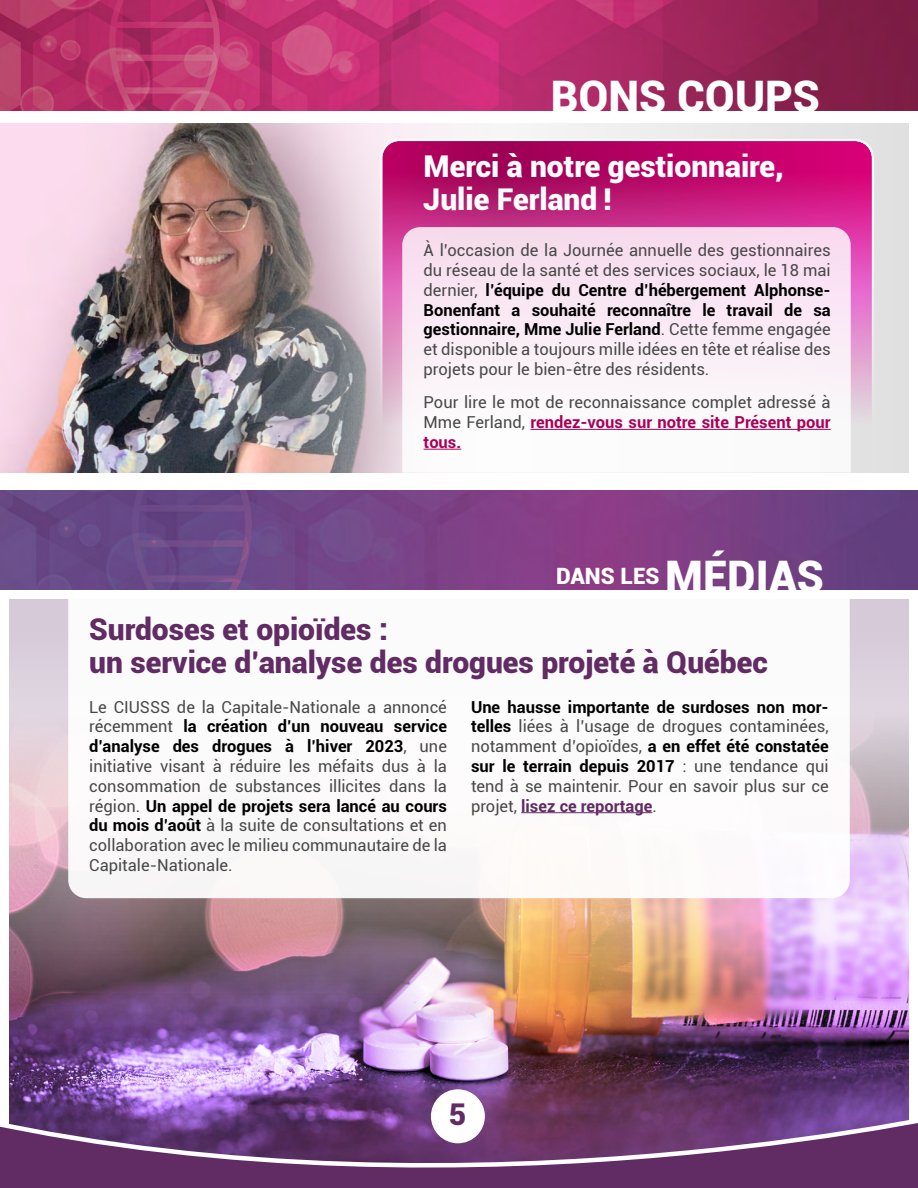
<style>
.page{position:relative;width:918px;height:1188px;background:#fff}
.page>*{position:absolute;margin:0;border:0;box-sizing:border-box;transform-origin:0 0}
.t1{font:900 43.5px "Roboto";color:#fff}
.t2{font:900 30px/33px "Roboto";color:#612b64}
.t3{font:900 30px/33px "Roboto";color:#fff}
.t4{font:900 22.5px "Roboto";color:#fff}
.t5{font:16.5px/19.8px "Roboto";color:#484848;text-align:justify}
.s1{font-weight:700;color:#000}
.s2{font-weight:700;color:#aa005a}
.s3{font-size:43.5px}
.s4{font-weight:700;color:#612b64}
</style>
<div class="page">
<div style="left:9px;top:599px;width:900px;height:398px;background:#d6c9d8"></div>
<img style="left:0;top:123px;width:331px;height:349px">
<svg style="left:331px;top:123px;width:578px;height:349px;background:#dbd5d9"></svg>
<img style="left:9px;top:705px;width:900px;height:402px">
<img style="left:0;top:0;width:918px;height:111px">
<svg style="left:0;top:1107px;width:918px;height:81px;background:#6d3e75"></svg>
<svg style="left:381px;top:140px;width:492px;height:343px;background:#c8388b"></svg>
<div style="left:380px;top:139px;width:494px;height:345px;border:2px solid #fff;border-radius:18px"></div>
<svg style="left:402px;top:227px;width:449px;height:246px"></svg>
<hr style="left:530px;top:429px;width:301px;height:1px;background:#aa005a">
<hr style="left:424px;top:449px;width:37px;height:1px;background:#aa005a">
<div style="left:68px;top:599px;width:782px;height:299px;background:#fcfbfc"></div>
<hr style="left:521px;top:812px;width:131px;height:1px;background:#612b64">
<img style="left:0;top:490px;width:918px;height:100px">
<div style="left:431px;top:1089px;width:54px;height:54px;background:#fff;border-radius:50%"></div>
<h1 class="t1" style="left:551px;top:66px;width:271px">BONS COUPS</h1>
<h2 class="t3" style="left:424px;top:148px;width:362px">Merci à notre gestionnaire,<br>Julie Ferland !</h2>
<p class="t5" style="left:424px;top:240px;width:409px">À l’occasion de la Journée annuelle des gestionnaires du réseau de la santé et des services sociaux, le 18 mai dernier, <span class="s1">l’équipe du Centre d’hébergement Alphonse-Bonenfant a souhaité reconnaître le travail de sa gestionnaire, Mme Julie Ferland</span>. Cette femme engagée et disponible a toujours mille idées en tête et réalise des projets pour le bien-être des résidents.</p>
<p class="t5" style="left:424px;top:392px;width:409px">Pour lire le mot de reconnaissance complet adressé à Mme Ferland, <span class="s2">rendez-vous sur notre site Présent pour tous.</span></p>
<h3 class="t4" style="left:556px;top:560px;width:269px">DANS LES <span class="s3">MÉDIAS</span></h3>
<h2 class="t2" style="left:89px;top:612px;width:680px">Surdoses et opioïdes :<br>un service d’analyse des drogues projeté à Québec</h2>
<p class="t5" style="left:89px;top:696px;width:359px">Le CIUSSS de la Capitale-Nationale a annoncé récemment <span class="s1">la création d’un nouveau service d’analyse des drogues à l’hiver 2023</span>, une initiative visant à réduire les méfaits dus à la consommation de substances illicites dans la région. <span class="s1">Un appel de projets sera lancé au cours du mois d’août</span> à la suite de consultations et en collaboration avec le milieu communautaire de la Capitale-Nationale.</p>
<p class="t5" style="left:471px;top:696px;width:359px"><span class="s1">Une hausse importante de surdoses non mor&shy;telles</span> liées à l’usage de drogues contaminées, notamment d’opioïdes, <span class="s1">a en effet été constatée sur le terrain depuis 2017</span> : une tendance qui tend à se maintenir. Pour en savoir plus sur ce projet, <span class="s4">lisez ce reportage</span>.</p>
<h2 class="t2" style="left:449px;top:1097px;width:19px">5</h2>
</div>
